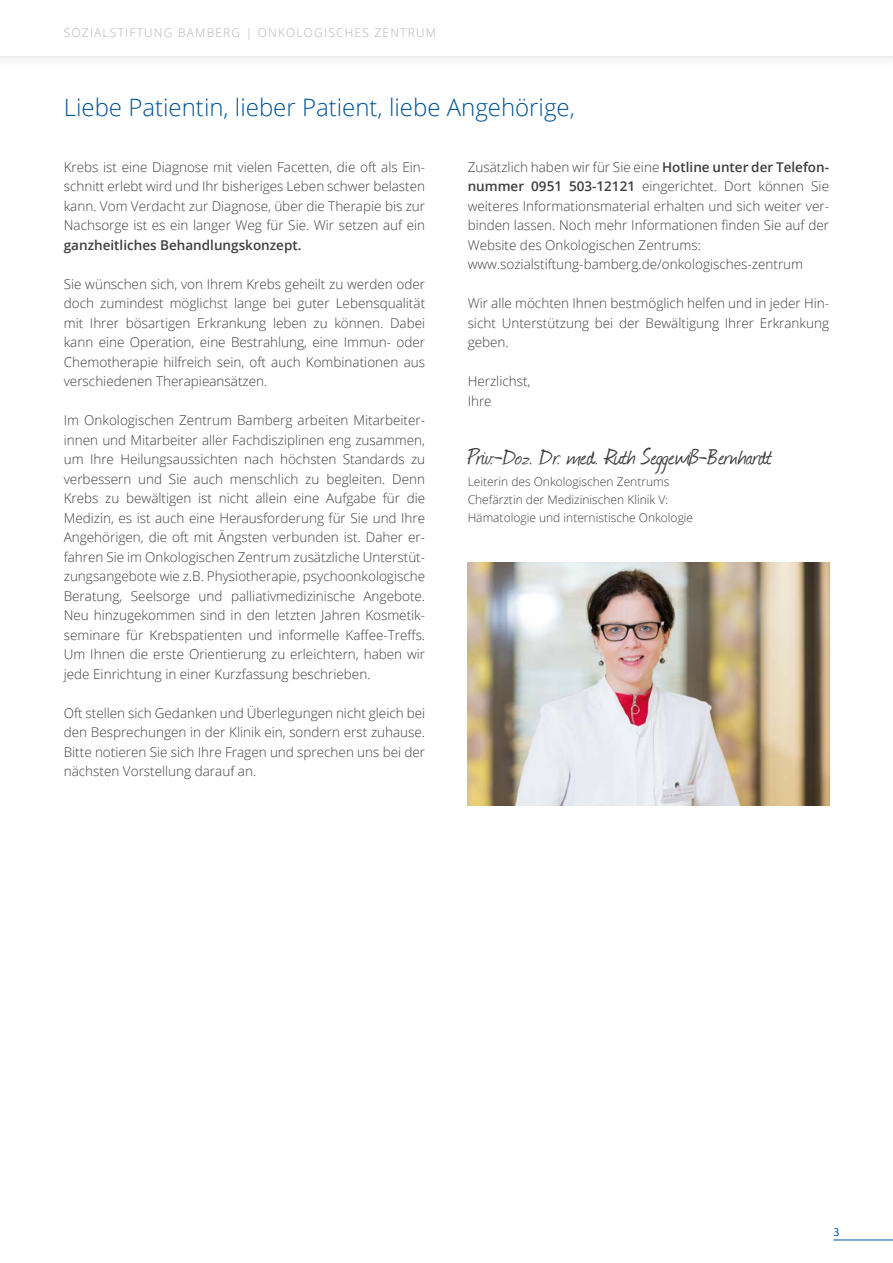
<style>
.page{position:relative;width:893px;height:1263px;background:#fff}
.page>*{position:absolute;margin:0;border:0;box-sizing:border-box;transform-origin:0 0}
.t1{font:27px "Journal";color:#3e3d40}
.t2{font:300 24px "Open Sans";color:#005397}
.t3{font:300 13.5px/19.5px "Open Sans";color:#3e3d40;text-align:justify}
.t4{font:600 13.5px "Open Sans";color:#3e3d40}
.t5{font:300 12px/18px "Open Sans";color:#3e3d40}
.t6{font:300 12px "Open Sans";letter-spacing:.1em;color:#b1b3b4}
.t7{font:12px "Myriad Pro";color:#005397}
.s1{font-weight:600}
</style>
<div class="page">
<hr style="left:833px;top:1239px;width:60px;height:1px;background:#005397">
<div style="left:0;top:0;width:893px;height:70px;background:#fafafa"></div>
<div style="left:0;top:0;width:893px;height:55px;background:#fff"></div>
<img style="left:468px;top:563px;width:361px;height:242px">
<p class="t6" style="left:64px;top:24px;width:374px">SOZIALSTIFTUNG BAMBERG | ONKOLOGISCHES ZENTRUM</p>
<h2 class="t2" style="left:64px;top:91px;width:513px">Liebe Patientin, lieber Patient, liebe Angehörige,</h2>
<p class="t3" style="left:64px;top:157px;width:363px">Krebs ist eine Diagnose mit vielen Facetten, die oft als Ein&shy;schnitt erlebt wird und Ihr bisheriges Leben schwer belasten kann. Vom Verdacht zur Diagnose, über die Therapie bis zur Nachsorge ist es ein langer Weg für Sie. Wir setzen auf ein</p>
<p class="t4" style="left:64px;top:236px;width:239px">ganzheitliches Behandlungskonzept.</p>
<p class="t3" style="left:64px;top:274px;width:363px">Sie wünschen sich, von Ihrem Krebs geheilt zu werden oder doch zumindest möglichst lange bei guter Lebensqualität mit Ihrer bösartigen Erkrankung leben zu können. Dabei kann eine Operation, eine Bestrahlung, eine Immun- oder Chemotherapie hilfreich sein, oft auch Kombinationen aus verschiedenen Therapieansätzen.</p>
<p class="t3" style="left:64px;top:410px;width:363px">Im Onkologischen Zentrum Bamberg arbeiten Mitarbeiter&shy;innen und Mitarbeiter aller Fachdisziplinen eng zusammen, um Ihre Heilungsaussichten nach höchsten Standards zu verbessern und Sie auch menschlich zu begleiten. Denn Krebs zu bewältigen ist nicht allein eine Aufgabe für die Medizin, es ist auch eine Herausforderung für Sie und Ihre Angehörigen, die oft mit Ängsten verbunden ist. Daher er&shy;fahren Sie im Onkologischen Zentrum zusätzliche Unterstüt&shy;zungsangebote wie z.B. Physiotherapie, psychoonkologische Beratung, Seelsorge und palliativmedizinische Angebote.<br>Neu hinzugekommen sind in den letzten Jahren Kosmetik&shy;seminare für Krebspatienten und informelle Kaffee-Treffs.<br>Um Ihnen die erste Orientierung zu erleichtern, haben wir jede Einrichtung in einer Kurzfassung beschrieben.</p>
<p class="t3" style="left:64px;top:703px;width:363px">Oft stellen sich Gedanken und Überlegungen nicht gleich bei den Besprechungen in der Klinik ein, sondern erst zuhause.<br>Bitte notieren Sie sich Ihre Fragen und sprechen uns bei der nächsten Vorstellung darauf an.</p>
<p class="t3" style="left:468px;top:157px;width:363px;text-align:left">Zusätzlich haben wir für Sie eine <span class="s1">Hotline unter der Telefon&shy;nummer 0951 503-12121</span> eingerichtet. Dort können Sie weiteres Informationsmaterial erhalten und sich weiter ver&shy;binden lassen. Noch mehr Informationen finden Sie auf der Website des Onkologischen Zentrums: www.sozialstiftung-bamberg.de/onkologisches-zentrum</p>
<p class="t3" style="left:468px;top:293px;width:363px">Wir alle möchten Ihnen bestmöglich helfen und in jeder Hin&shy;sicht Unterstützung bei der Bewältigung Ihrer Erkrankung geben.</p>
<p class="t3" style="left:468px;top:371px;width:64px">Herzlichst,<br>Ihre</p>
<h1 class="t1" style="left:468px;top:438px;width:306px">Priv.-Doz. Dr. med. Ruth Seggewiß-Bernhardt</h1>
<p class="t5" style="left:468px;top:472px;width:227px">Leiterin des Onkologischen Zentrums<br>Chefärztin der Medizinischen Klinik V:<br>Hämatologie und internistische Onkologie</p>
<p class="t7" style="left:833px;top:1225px;width:8px">3</p>
</div>
